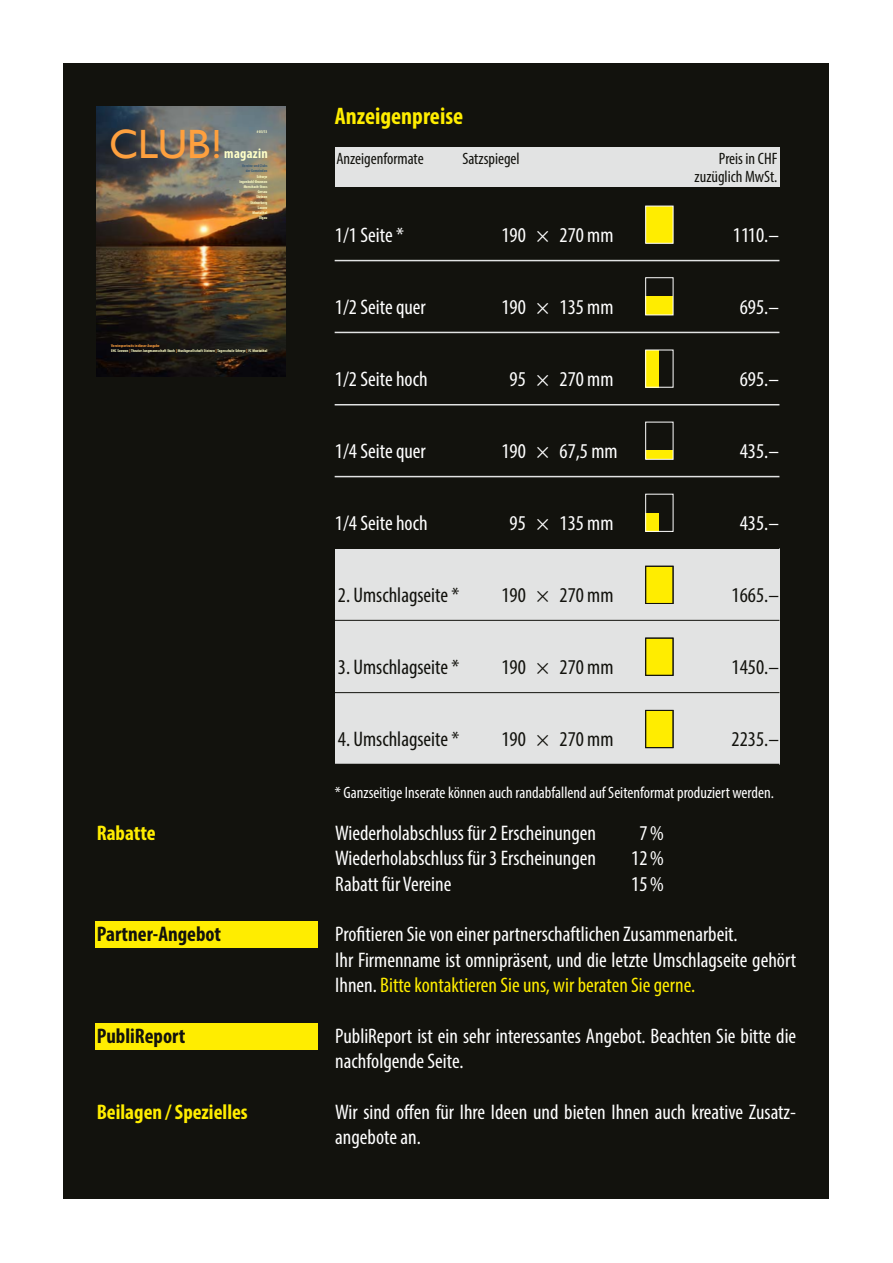
<style>
.page{position:relative;width:893px;height:1263px;background:#fff}
.page>*{position:absolute;margin:0;border:0;box-sizing:border-box;transform-origin:0 0}
.t1{font:40.95px "Gill Sans";color:#fea03e}
.t2{font:700 condensed 24px "Myriad Pro";color:#ffed00}
.t3{font:condensed 21.15px/25.3px "Myriad Pro";color:#fff}
.t4{font:condensed 21.15px "Myriad Pro";color:#12120d}
.t5{font:700 condensed 21.15px "Myriad Pro";color:#ffed00}
.t6{font:700 condensed 21.15px "Myriad Pro";color:#12120d}
.t7{font:condensed 16.5px "Myriad Pro";color:#fff}
.t8{font:condensed 16.5px/18px "Myriad Pro";color:#12120d;text-align:right}
.t9{font:700 condensed 13.95px "Myriad Pro";letter-spacing:.02em;color:#ffffc7}
.t10{font:700 condensed 4.05px/5.2px "Myriad Pro";color:#ffffc7;text-align:right}
.t11{font:700 condensed 4.05px/5.2px "Myriad Pro";color:#3c5c75;text-align:right}
.s1{font-family:"Futura";font-weight:500;font-stretch:condensed;font-size:37.2px}
.s2{color:#fea03e}
.s3{color:#ffed00}
</style>
<div class="page">
<div style="left:64px;top:64px;width:765px;height:1135px;background:#12120d"></div>
<div style="left:335px;top:147px;width:444px;height:40px;background:#e2e3e3"></div>
<div style="left:335px;top:548px;width:444px;height:217px;background:#e2e3e3"></div>
<div style="left:645px;top:206px;width:28px;height:38px;background:#ffed00;border:1px solid #fff"></div>
<div style="left:646px;top:296px;width:27px;height:19px;background:#ffed00"></div>
<div style="left:645px;top:350px;width:14px;height:37px;background:#ffed00"></div>
<div style="left:646px;top:450px;width:27px;height:9px;background:#ffed00"></div>
<div style="left:646px;top:513px;width:13px;height:18px;background:#ffed00"></div>
<div style="left:646px;top:566px;width:27px;height:37px;background:#ffed00"></div>
<div style="left:646px;top:638px;width:27px;height:37px;background:#ffed00"></div>
<div style="left:646px;top:710px;width:27px;height:38px;background:#ffed00"></div>
<div style="left:645px;top:277px;width:28px;height:38px;border:1px solid #fff"></div>
<div style="left:645px;top:350px;width:28px;height:38px;border:1px solid #fff"></div>
<div style="left:645px;top:422px;width:28px;height:38px;border:1px solid #fff"></div>
<div style="left:645px;top:494px;width:28px;height:38px;border:1px solid #fff"></div>
<div style="left:645px;top:566px;width:28px;height:38px;border:1px solid #12120d"></div>
<div style="left:645px;top:638px;width:28px;height:38px;border:1px solid #12120d"></div>
<div style="left:645px;top:710px;width:28px;height:38px;border:1px solid #12120d"></div>
<hr style="left:335px;top:260px;width:444px;height:1px;background:#e2e3e3">
<hr style="left:335px;top:332px;width:444px;height:1px;background:#e2e3e3">
<hr style="left:335px;top:404px;width:444px;height:1px;background:#e2e3e3">
<hr style="left:335px;top:476px;width:444px;height:1px;background:#e2e3e3">
<hr style="left:335px;top:547px;width:444px;height:2px;background:#12120d">
<hr style="left:335px;top:620px;width:444px;height:1px;background:#12120d">
<hr style="left:335px;top:692px;width:444px;height:1px;background:#12120d">
<hr style="left:335px;top:764px;width:444px;height:1px;background:#12120d">
<img style="left:97px;top:106px;width:189px;height:271px">
<div style="left:96px;top:1023px;width:222px;height:27px;background:#ffed00"></div>
<div style="left:96px;top:921px;width:222px;height:27px;background:#ffed00"></div>
<h1 class="t1" style="left:109px;top:120px;width:114px">CLUB<span class="s1">!</span></h1>
<p class="t10" style="left:257px;top:128px;width:12px"># 03/13</p>
<p class="t9" style="left:224px;top:144px;width:45px">magazin</p>
<p class="t11" style="left:242px;top:163px;width:27px">Vereine und Clubs der Gemeinden</p>
<p class="t10" style="left:239px;top:173px;width:29px">Schwyz<br>Ingenbohl-Brunnen<br>Morschach-Stoos<br>Gersau<br>Steinen<br>Steinerberg<br>Lauerz<br>Muotathal<br>Illgau</p>
<p class="t10" style="left:111px;top:343px;width:158px;text-align:left"><span class="s2">Vereinsportraits in dieser Ausgabe<br></span>EHC Seewen <span class="s2">|</span> Theater Jungmannschaft Ibach <span class="s2">|</span> Musikgesellschaft Steinen <span class="s2">|</span> Tagesschule Schwyz <span class="s2">|</span> FC Muotathal</p>
<p class="t2" style="left:335px;top:101px;width:130px">Anzeigenpreise</p>
<p class="t8" style="left:336px;top:149px;width:89px">Anzeigenformate</p>
<p class="t8" style="left:462px;top:149px;width:59px">Satzspiegel</p>
<p class="t8" style="left:695px;top:149px;width:84px">Preis in CHF zuzüglich MwSt.</p>
<p class="t3" style="left:335px;top:222px;width:71px">1/1 Seite *</p>
<p class="t3" style="left:501px;top:222px;width:114px">190 × 270 mm</p>
<p class="t3" style="left:733px;top:222px;width:47px">1110.–</p>
<p class="t3" style="left:335px;top:294px;width:92px">1/2 Seite quer</p>
<p class="t3" style="left:501px;top:294px;width:114px">190 × 135 mm</p>
<p class="t3" style="left:740px;top:294px;width:41px">695.–</p>
<p class="t3" style="left:335px;top:366px;width:94px">1/2 Seite hoch</p>
<p class="t3" style="left:509px;top:366px;width:106px">95 × 270 mm</p>
<p class="t3" style="left:740px;top:366px;width:41px">695.–</p>
<p class="t3" style="left:335px;top:438px;width:92px">1/4 Seite quer</p>
<p class="t3" style="left:501px;top:438px;width:118px">190 × 67,5 mm</p>
<p class="t3" style="left:740px;top:438px;width:41px">435.–</p>
<p class="t3" style="left:335px;top:510px;width:94px">1/4 Seite hoch</p>
<p class="t3" style="left:509px;top:510px;width:106px">95 × 135 mm</p>
<p class="t3" style="left:740px;top:510px;width:41px">435.–</p>
<p class="t4" style="left:338px;top:582px;width:123px">2. Umschlagseite *</p>
<p class="t4" style="left:501px;top:582px;width:114px">190 × 270 mm</p>
<p class="t4" style="left:732px;top:582px;width:49px">1665.–</p>
<p class="t4" style="left:338px;top:654px;width:123px">3. Umschlagseite *</p>
<p class="t4" style="left:501px;top:654px;width:114px">190 × 270 mm</p>
<p class="t4" style="left:732px;top:654px;width:49px">1450.–</p>
<p class="t4" style="left:338px;top:726px;width:123px">4. Umschlagseite *</p>
<p class="t4" style="left:501px;top:726px;width:114px">190 × 270 mm</p>
<p class="t4" style="left:732px;top:726px;width:49px">2235.–</p>
<p class="t7" style="left:335px;top:783px;width:441px">* Ganzseitige Inserate können auch randabfallend auf Seitenformat produziert werden.</p>
<p class="t5" style="left:97px;top:819px;width:60px">Rabatte</p>
<p class="t3" style="left:335px;top:820px;width:262px">Wiederholabschluss für 2 Erscheinungen</p>
<p class="t3" style="left:639px;top:820px;width:26px">7%</p>
<p class="t3" style="left:335px;top:845px;width:262px">Wiederholabschluss für 3 Erscheinungen</p>
<p class="t3" style="left:631px;top:845px;width:34px">12%</p>
<p class="t3" style="left:335px;top:871px;width:118px">Rabatt für Vereine</p>
<p class="t3" style="left:631px;top:871px;width:34px">15%</p>
<p class="t6" style="left:97px;top:921px;width:126px">Partner-Angebot</p>
<p class="t3" style="left:335px;top:921px;width:462px">Profitieren Sie von einer partnerschaftlichen Zusammenarbeit.<br>Ihr Firmenname ist omnipräsent, und die letzte Umschlagseite gehört<br>Ihnen. <span class="s3">Bitte kontaktieren Sie uns, wir beraten Sie gerne.</span></p>
<p class="t6" style="left:97px;top:1022px;width:90px">PubliReport</p>
<p class="t3" style="left:335px;top:1023px;width:463px">PubliReport ist ein sehr interessantes Angebot. Beachten Sie bitte die nachfolgende Seite.</p>
<p class="t5" style="left:97px;top:1099px;width:153px">Beilagen / Spezielles</p>
<p class="t3" style="left:335px;top:1099px;width:461px">Wir sind offen für Ihre Ideen und bieten Ihnen auch kreative Zusatz&shy;angebote an.</p>
</div>
